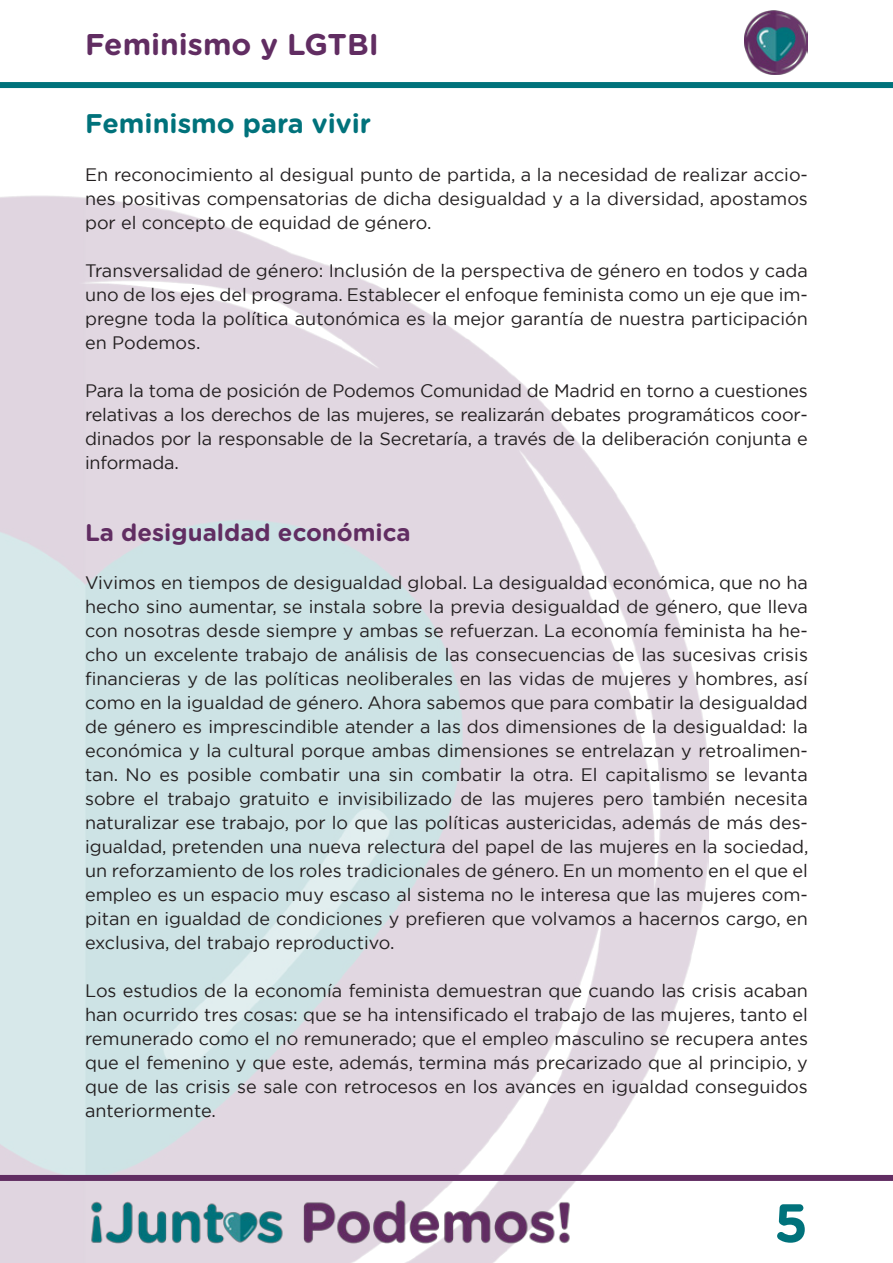
<style>
.page{position:relative;width:893px;height:1263px;background:#fff}
.page>*{position:absolute;margin:0;border:0;box-sizing:border-box;transform-origin:0 0}
.t1{font:700 54px "Gotham Rounded";color:#00727b}
.t2{font:700 30px "Gotham Rounded";color:#612d62}
._01_TITULO{font:700 27px "Gotham Rounded";color:#00727b}
._02_SUBTITULO{font:700 24px "Gotham Rounded";color:#612d62}
._05_PÁRRAFO{font:18px/24px "Gotham";color:#231f20;text-align:justify}
</style>
<div class="page">
<img style="left:0;top:195px;width:709px;height:1068px">
<div style="left:0;top:82px;width:893px;height:6px;background:#00727b"></div>
<div style="left:0;top:1175px;width:893px;height:6px;background:#612d62"></div>
<img style="left:744px;top:11px;width:64px;height:64px">
<img style="left:85px;top:1195px;width:490px;height:52px">
<h2 class="t2" style="left:85px;top:22px;width:295px">Feminismo y LGTBI</h2>
<p class="_01_TITULO" style="left:85px;top:104px;width:288px">Feminismo para vivir</p>
<p class="_05_PÁRRAFO" style="left:85px;top:162px;width:724px">En reconocimiento al desigual punto de partida, a la necesidad de realizar accio&shy;nes positivas compensatorias de dicha desigualdad y a la diversidad, apostamos por el concepto de equidad de género.</p>
<p class="_05_PÁRRAFO" style="left:85px;top:258px;width:724px">Transversalidad de género: Inclusión de la perspectiva de género en todos y cada uno de los ejes del programa. Establecer el enfoque feminista como un eje que im&shy;pregne toda la política autonómica es la mejor garantía de nuestra participación en Podemos.</p>
<p class="_05_PÁRRAFO" style="left:85px;top:378px;width:724px">Para la toma de posición de Podemos Comunidad de Madrid en torno a cuestiones relativas a los derechos de las mujeres, se realizarán debates programáticos coor&shy;dinados por la responsable de la Secretaría, a través de la deliberación conjunta e informada.</p>
<p class="_02_SUBTITULO" style="left:85px;top:515px;width:327px">La desigualdad económica</p>
<p class="_05_PÁRRAFO" style="left:85px;top:570px;width:725px">Vivimos en tiempos de desigualdad global. La desigualdad económica, que no ha hecho sino aumentar, se instala sobre la previa desigualdad de género, que lleva con nosotras desde siempre y ambas se refuerzan. La economía feminista ha he&shy;cho un excelente trabajo de análisis de las consecuencias de las sucesivas crisis financieras y de las políticas neoliberales en las vidas de mujeres y hombres, así como en la igualdad de género. Ahora sabemos que para combatir la desigualdad de género es imprescindible atender a las dos dimensiones de la desigualdad: la económica y la cultural porque ambas dimensiones se entrelazan y retroalimen&shy;tan. No es posible combatir una sin combatir la otra. El capitalismo se levanta sobre el trabajo gratuito e invisibilizado de las mujeres pero también necesita naturalizar ese trabajo, por lo que las políticas austericidas, además de más des&shy;igualdad, pretenden una nueva relectura del papel de las mujeres en la sociedad, un reforzamiento de los roles tradicionales de género. En un momento en el que el empleo es un espacio muy escaso al sistema no le interesa que las mujeres com&shy;pitan en igualdad de condiciones y prefieren que volvamos a hacernos cargo, en exclusiva, del trabajo reproductivo.</p>
<p class="_05_PÁRRAFO" style="left:85px;top:978px;width:724px">Los estudios de la economía feminista demuestran que cuando las crisis acaban han ocurrido tres cosas: que se ha intensificado el trabajo de las mujeres, tanto el remunerado como el no remunerado; que el empleo masculino se recupera antes que el femenino y que este, además, termina más precarizado que al principio, y que de las crisis se sale con retrocesos en los avances en igualdad conseguidos anteriormente.</p>
<h1 class="t1" style="left:774px;top:1183px;width:36px">5</h1>
</div>
